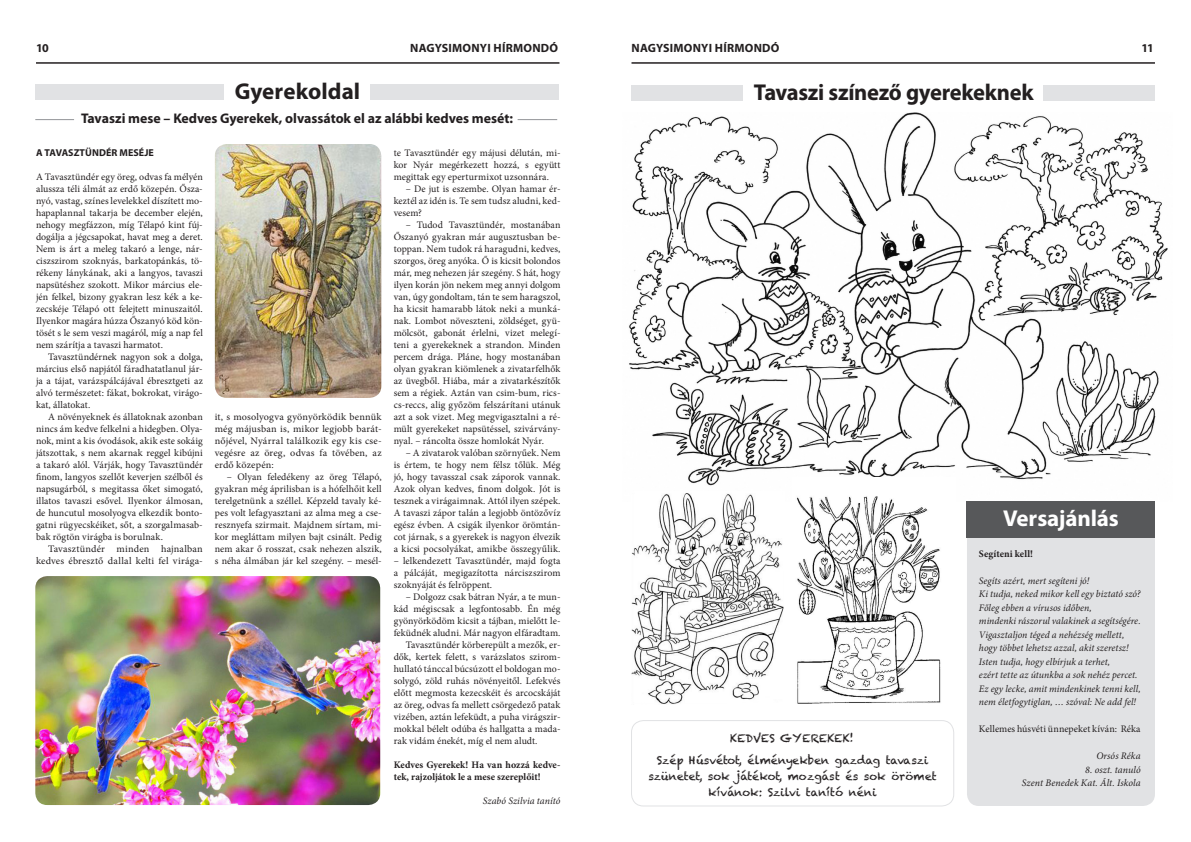
<style>
.page{position:relative;width:1191px;height:842px;background:#fff}
.page>*{position:absolute;margin:0;border:0;box-sizing:border-box;transform-origin:0 0}
.t1{font:700 23px "Myriad Pro";letter-spacing:-.01em;color:#231f20}
.t2{font:700 23px "Myriad Pro";letter-spacing:-.005em;color:#fff}
.t3{font:700 14px "Myriad Pro";letter-spacing:-.005em;color:#231f20}
.t4{font:700 12px "Myriad Pro";letter-spacing:.015em;color:#231f20}
.t5{font:11px/21.7px "Chalkduster";color:#231f20;text-align:center}
.t6{font:10px/12px "Minion Pro";letter-spacing:.005em;color:#231f20;text-align:justify}
.t7{font:italic 10px/13.5px "Minion Pro";letter-spacing:.005em;color:#231f20}
.t8{font:700 10px/12px "Minion Pro";color:#231f20}
.t9{font:700 10px "Myriad Pro";letter-spacing:.005em;color:#231f20}
</style>
<div class="page">
<hr style="left:36px;top:62px;width:523px;height:2px;background:#231f20">
<hr style="left:631px;top:62px;width:524px;height:2px;background:#231f20">
<img style="left:629px;top:113px;width:539px;height:373px">
<hr style="left:35px;top:119px;width:39px;height:1px;background:#939598">
<hr style="left:517px;top:119px;width:40px;height:1px;background:#939598">
<div style="left:35px;top:84px;width:189px;height:15px;background:#e1e2e4"></div>
<div style="left:370px;top:84px;width:189px;height:15px;background:#e1e2e4"></div>
<img style="left:215px;top:144px;width:166px;height:254px">
<img style="left:35px;top:576px;width:345px;height:229px">
<img style="left:792px;top:477px;width:163px;height:246px">
<div style="left:631px;top:85px;width:112px;height:15px;background:#e1e2e4"></div>
<div style="left:1043px;top:85px;width:112px;height:15px;background:#e1e2e4"></div>
<img style="left:631px;top:493px;width:153px;height:211px">
<div style="left:631px;top:720px;width:323px;height:86px;border:1px solid #e1e2e4;border-radius:12px"></div>
<div style="left:967px;top:521px;width:188px;height:285px;background:#e1e2e4;border-radius:12px"></div>
<div style="left:967px;top:501px;width:188px;height:36px;background:#57585a"></div>
<p class="t4" style="left:36px;top:40px;width:14px">10</p>
<p class="t4" style="left:410px;top:40px;width:149px">NAGYSIMONYI HÍRMONDÓ</p>
<p class="t4" style="left:631px;top:40px;width:149px">NAGYSIMONYI HÍRMONDÓ</p>
<p class="t4" style="left:1141px;top:40px;width:14px">11</p>
<h1 class="t1" style="left:235px;top:77px;width:127px">Gyerekoldal</h1>
<h2 class="t3" style="left:81px;top:110px;width:433px">Tavaszi mese – Kedves Gyerekek, olvassátok el az alábbi kedves mesét:</h2>
<p class="t9" style="left:36px;top:146px;width:119px">A TAVASZTÜNDÉR MESÉJE</p>
<p class="t6" style="left:36px;top:171px;width:168px">A Tavasztündér egy öreg, odvas fa mélyén alussza téli álmát az erdő közepén. Ősza&shy;nyó, vastag, színes levelekkel díszített mo&shy;hapaplannal takarja be december elején, nehogy megfázzon, míg Télapó kint fúj&shy;dogálja a jégcsapokat, havat meg a deret.<br>Nem is árt a meleg takaró a lenge, nár&shy;ciszszirom szoknyás, barkatopánkás, tö&shy;rékeny lánykának, aki a langyos, tavaszi napsütéshez szokott. Mikor március ele&shy;jén felkel, bizony gyakran lesz kék a ke&shy;zecskéje Télapó ott felejtett minuszaitól.<br>Ilyenkor magára húzza Őszanyó köd kön&shy;tösét s le sem veszi magáról, míg a nap fel nem szárítja a tavaszi harmatot.</p>
<p class="t6" style="left:36px;top:351px;width:168px;text-indent:12px">Tavasztündérnek nagyon sok a dolga, március első napjától fáradhatatlanul jár&shy;ja a tájat, varázspálcájával ébresztgeti az alvó természetet: fákat, bokrokat, virágo&shy;kat, állatokat.</p>
<p class="t6" style="left:36px;top:411px;width:168px;text-indent:12px">A növényeknek és állatoknak azonban nincs ám kedve felkelni a hidegben. Olya&shy;nok, mint a kis óvodások, akik este sokáig játszottak, s nem akarnak reggel kibújni a takaró alól. Várják, hogy Tavasztündér finom, langyos szellőt keverjen szélből és napsugárból, s megitassa őket simogató, illatos tavaszi esővel. Ilyenkor álmosan, de huncutul mosolyogva elkezdik bonto&shy;gatni rügyecskéiket, sőt, a szorgalmasab&shy;bak rögtön virágba is borulnak.</p>
<p class="t6" style="left:36px;top:543px;width:168px;text-align:right">Tavasztündér minden hajnalban kedves ébresztő dallal kelti fel virága-</p>
<h1 class="t1" style="left:754px;top:78px;width:281px">Tavaszi színező gyerekeknek</h1>
<p class="t6" style="left:394px;top:147px;width:168px">te Tavasztündér egy májusi délután, mi&shy;kor Nyár megérkezett hozzá, s együtt megittak egy eperturmixot uzsonnára.</p>
<p class="t6" style="left:394px;top:183px;width:168px;text-indent:12px">– De jut is eszembe. Olyan hamar ér&shy;keztél az idén is. Te sem tudsz aludni, ked&shy;vesem?</p>
<p class="t6" style="left:394px;top:219px;width:168px;text-indent:12px">– Tudod Tavasztündér, mostanában Őszanyó gyakran már augusztusban be&shy;toppan. Nem tudok rá haragudni, kedves, szorgos, öreg anyóka. Ő is kicsit bolondos már, meg nehezen jár szegény. S hát, hogy ilyen korán jön nekem meg annyi dolgom van, úgy gondoltam, tán te sem haragszol, ha kicsit hamarabb látok neki a munká&shy;nak. Lombot növeszteni, zöldséget, gyü&shy;mölcsöt, gabonát érlelni, vizet melegí&shy;teni a gyerekeknek a strandon. Minden percem drága. Pláne, hogy mostanában olyan gyakran kiömlenek a zivatarfelhők az üvegből. Hiába, már a zivatarkészítők sem a régiek. Aztán van csim-bum, ric - cs-reccs, alig győzöm felszárítani utánuk azt a sok vizet. Meg megvigasztalni a ré&shy;mült gyerekeket napsütéssel, szivárván - nyal. – ráncolta össze homlokát Nyár.</p>
<p class="t6" style="left:394px;top:447px;width:168px;text-indent:12px">– A zivatarok valóban szörnyűek. Nem is értem, te hogy nem félsz tőlük. Még jó, hogy tavasszal csak záporok vannak.<br>Azok olyan kedves, finom dolgok. Jót is tesznek a virágaimnak. Attól ilyen szépek.<br>A tavaszi zápor talán a legjobb öntözővíz egész évben. A csigák ilyenkor örömtán&shy;cot járnak, s a gyerekek is nagyon élvezik a kicsi pocsolyákat, amikbe összegyűlik.</p>
<p class="t6" style="left:394px;top:555px;width:168px">– lelkendezett Tavasztündér, majd fogta a pálcáját, megigazította nárciszszirom szoknyáját és felröppent.</p>
<p class="t6" style="left:406px;top:591px;width:156px">– Dolgozz csak bátran Nyár, a te mun-</p>
<p class="t6" style="left:394px;top:603px;width:168px">kád mégiscsak a legfontosabb. Én még</p>
<p class="t6" style="left:394px;top:615px;width:168px">gyönyörködöm kicsit a tájban, mielőtt le-</p>
<p class="t6" style="left:394px;top:627px;width:168px">feküdnék aludni. Már nagyon elfáradtam.</p>
<p class="t6" style="left:406px;top:639px;width:156px">Tavasztündér körberepült a mezők, er-</p>
<p class="t6" style="left:394px;top:651px;width:168px">dők, kertek felett, s varázslatos szirom-</p>
<p class="t6" style="left:394px;top:663px;width:168px">hullató tánccal búcsúzott el boldogan mo-</p>
<p class="t6" style="left:394px;top:675px;width:168px">solygó, zöld ruhás növényeitől. Lefekvés</p>
<p class="t6" style="left:394px;top:687px;width:168px">előtt megmosta kezecskéit és arcocskáját</p>
<p class="t6" style="left:394px;top:699px;width:168px">az öreg, odvas fa mellett csörgedező patak</p>
<p class="t6" style="left:394px;top:711px;width:168px">vizében, aztán lefeküdt, a puha virágszir-</p>
<p class="t6" style="left:394px;top:723px;width:168px">mokkal bélelt odúba és hallgatta a mada-</p>
<p class="t6" style="left:394px;top:735px;width:145px">rak vidám énekét, míg el nem aludt.</p>
<p class="t8" style="left:394px;top:759px;width:168px">Kedves Gyerekek! Ha van hozzá kedve&shy;tek, rajzoljátok le a mese szereplőit!</p>
<p class="t7" style="left:483px;top:794px;width:79px">Szabó Szilvia tanító</p>
<p class="t6" style="left:215px;top:411px;width:168px">it, s mosolyogva gyönyörködik bennük még májusban is, mikor legjobb barát&shy;nőjével, Nyárral találkozik egy kis cse&shy;vegésre az öreg, odvas fa tövében, az erdő közepén:</p>
<p class="t6" style="left:215px;top:471px;width:168px;text-indent:12px">– Olyan feledékeny az öreg Télapó, gyakran még áprilisban is a hófelhőit kell terelgetnünk a széllel. Képzeld tavaly ké&shy;pes volt lefagyasztani az alma meg a cse&shy;resznyefa szirmait. Majdnem sírtam, mi&shy;kor megláttam milyen bajt csinált. Pedig nem akar ő rosszat, csak nehezen alszik, s néha álmában jár kel szegény. – mesél-</p>
<h1 class="t2" style="left:1003px;top:504px;width:117px">Versajánlás</h1>
<p class="t8" style="left:979px;top:547px;width:55px">Segíteni kell!</p>
<p class="t7" style="left:979px;top:574px;width:163px">Segíts azért, mert segíteni jó!<br>Ki tudja, neked mikor kell egy biztató szó?<br>Főleg ebben a vírusos időben,<br>mindenki rászorul valakinek a segítségére.<br>Vigasztaljon téged a nehézség mellett, hogy többet lehetsz azzal, akit szeretsz!<br>Isten tudja, hogy elbírjuk a terhet,<br>ezért tette az útunkba a sok nehéz percet.<br>Ez egy lecke, amit mindenkinek tenni kell, nem életfogytiglan, … szóval: Ne add fel!</p>
<p class="t6" style="left:979px;top:723px;width:163px">Kellemes húsvéti ünnepeket kíván: Réka</p>
<p class="t7" style="left:1096px;top:749px;width:46px">Orsós Réka</p>
<p class="t7" style="left:1022px;top:763px;width:120px;text-align:right">8. oszt. tanuló<br>Szent Benedek Kat. Ált. Iskola</p>
<p class="t5" style="left:656px;top:727px;width:273px">KEDVES GYEREKEK!<br>Szép Húsvétot, élményekben gazdag tavaszi</p>
<p class="t5" style="left:648px;top:768px;width:290px;line-height:16px">szünetet, sok játékot, mozgást és sok örömet kívánok: Szilvi tanító néni</p>
</div>
